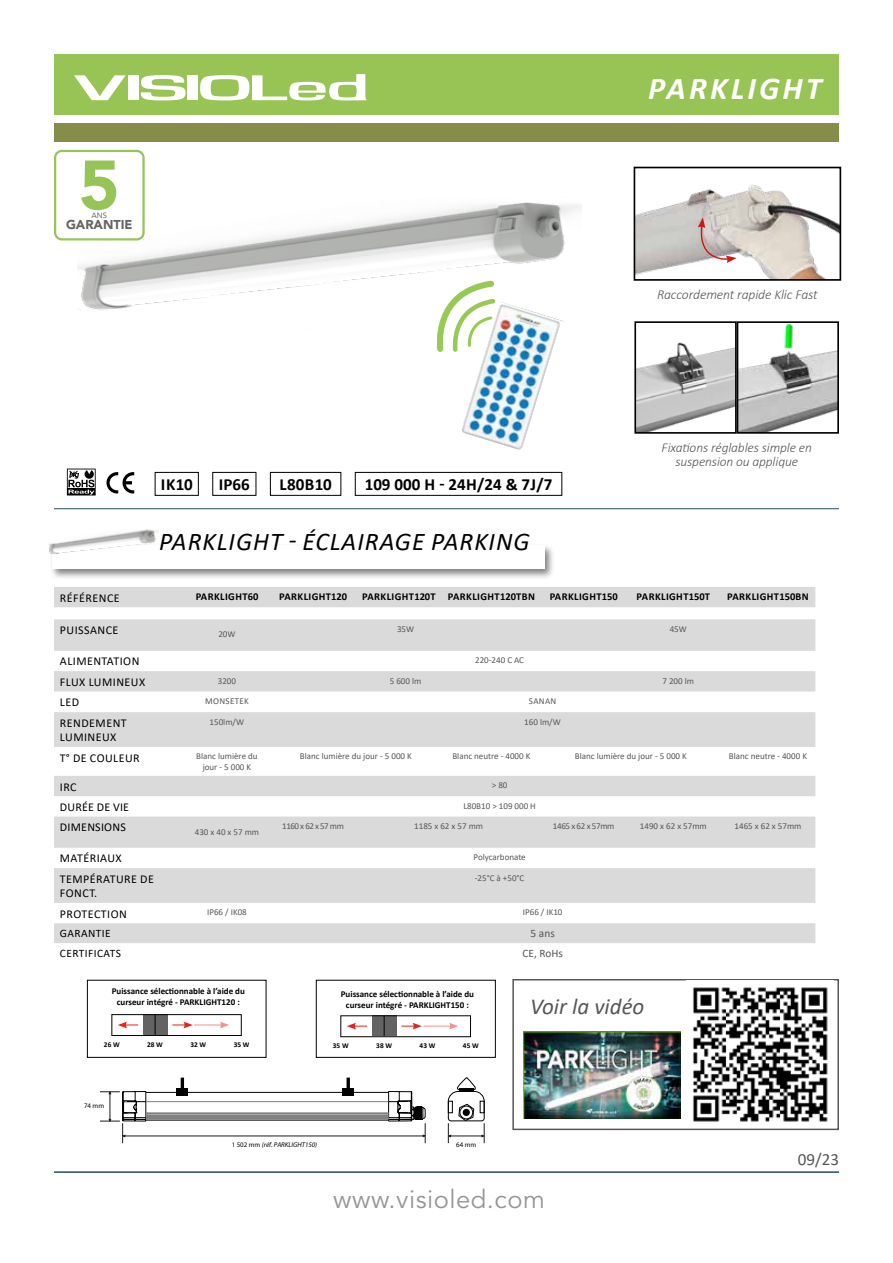
<style>
.page{position:relative;width:893px;height:1263px;background:#fff}
.page>*{position:absolute;margin:0;border:0;box-sizing:border-box;transform-origin:0 0}
.t1{font:900 69px "Avenir LT Std";color:#96c456}
.t2{font:italic 700 31.95px "Calibri";letter-spacing:.095em;color:#fff}
.t3{font:25.65px "Avenir LT Std";letter-spacing:.02em;color:#979697}
.t4{font:italic 25.5px "Calibri";letter-spacing:.04em;color:#000}
.t5{font:italic 22.95px "Calibri";color:#575756}
.t6{font:700 17.1px "Calibri";color:#000}
.t7{font:17.1px "Calibri";color:#575756}
.t8{font:700 16.95px "Calibri";color:#000}
.t9{font:italic 300 13.65px "Calibri";letter-spacing:-.01em;color:#575756}
.t10{font:italic 300 13.5px/13.5px "Calibri";letter-spacing:-.01em;color:#575756;text-align:center}
.t11{font:900 12.75px "Avenir LT Std";color:#656564}
.t12{font:12px/14.4px "Calibri";letter-spacing:.04em;color:#000}
.t13{font:12px "Calibri";letter-spacing:.02em;color:#000}
.t14{font:11.4px "Calibri";letter-spacing:.04em;color:#000}
.t15{font:11.4px "Calibri";color:#575756}
.t16{font:700 10.5px "Calibri";letter-spacing:.04em;color:#000}
.t17{font:9px/10.8px "Calibri";color:#575756;text-align:center}
.t18{font:700 9px/10.8px "Calibri";color:#000;text-align:center}
.t19{font:9px "Calibri";letter-spacing:-.05em;color:#575756}
.t20{font:9px "Calibri";letter-spacing:-.04em;color:#575756}
.t21{font:9px "Calibri";letter-spacing:.04em;color:#575756}
.t22{font:7.65px "Avenir LT Std";color:#656564}
.t23{font:700 7.35px "Calibri";color:#000}
.t24{font:italic 6.9px "Myriad Pro";color:#030304}
.t25{font:6.9px "Myriad Pro";color:#030304}
.s1{font-style:normal}
</style>
<div class="page">
<hr style="left:54px;top:508px;width:785px;height:1px;background:#224d61">
<div style="left:50px;top:543px;width:505px;height:37px;background:#000;opacity:.5"></div>
<div style="left:52px;top:546px;width:492px;height:23px;background:#fff"></div>
<svg style="left:54px;top:587px;width:761px;height:356px;fill:#dadada"></svg>
<div style="left:172px;top:625px;width:110px;height:20px;background:#dadada"></div>
<div style="left:172px;top:822px;width:110px;height:20px;background:#dadada"></div>
<svg style="left:67px;top:469px;width:29px;height:26px"></svg>
<svg style="left:106px;top:472px;width:28px;height:21px"></svg>
<div style="left:155px;top:472px;width:44px;height:24px;border:1px solid #000"></div>
<div style="left:212px;top:472px;width:44px;height:24px;border:1px solid #000"></div>
<div style="left:270px;top:472px;width:71px;height:24px;border:1px solid #000"></div>
<div style="left:355px;top:472px;width:207px;height:24px;border:1px solid #000"></div>
<hr style="left:347px;top:1077px;width:3px;height:15px;background:#010203">
<hr style="left:181px;top:1077px;width:3px;height:15px;background:#010203">
<div style="left:177px;top:1088px;width:11px;height:7px;background:#010203"></div>
<div style="left:343px;top:1088px;width:11px;height:7px;background:#010203"></div>
<svg style="left:100px;top:1091px;width:326px;height:52px"></svg>
<svg style="left:448px;top:1077px;width:37px;height:67px"></svg>
<img style="left:49px;top:529px;width:110px;height:28px">
<img style="left:637px;top:184px;width:201px;height:94px">
<div style="left:634px;top:167px;width:207px;height:114px;border:2px solid #000"></div>
<img style="left:78px;top:202px;width:504px;height:150px">
<svg style="left:697px;top:217px;width:40px;height:46px;background:#cbbab7"></svg>
<div style="left:54px;top:54px;width:785px;height:60px;background:#97c454"></div>
<div style="left:54px;top:123px;width:785px;height:19px;background:#868d48"></div>
<div style="left:128px;top:75px;width:11px;height:25px;background:#fff"></div>
<svg style="left:141px;top:75px;width:45px;height:25px"></svg>
<div style="left:187px;top:75px;width:11px;height:25px;background:#fff"></div>
<svg style="left:200px;top:74px;width:167px;height:26px"></svg>
<svg style="left:74px;top:75px;width:52px;height:25px"></svg>
<hr style="left:54px;top:1171px;width:785px;height:2px;background:#224d61">
<img style="left:459px;top:301px;width:105px;height:149px">
<div style="left:54px;top:150px;width:91px;height:90px;border:2px solid #96c456;border-radius:7px"></div>
<img style="left:637px;top:324px;width:199px;height:107px">
<div style="left:634px;top:321px;width:103px;height:113px;border:2px solid #000"></div>
<div style="left:737px;top:321px;width:102px;height:113px;border:2px solid #000"></div>
<div style="left:143px;top:1014px;width:25px;height:21px;background:#646363"></div>
<svg style="left:155px;top:1016px;width:1px;height:18px"></svg>
<div style="left:112px;top:1014px;width:130px;height:22px;border:1px solid #020203"></div>
<svg style="left:118px;top:1021px;width:20px;height:7px"></svg>
<svg style="left:172px;top:1021px;width:57px;height:7px"></svg>
<div style="left:87px;top:980px;width:179px;height:78px;border:1px solid #000"></div>
<div style="left:316px;top:980px;width:180px;height:78px;border:1px solid #000"></div>
<div style="left:372px;top:1015px;width:25px;height:21px;background:#646363"></div>
<svg style="left:384px;top:1017px;width:1px;height:18px"></svg>
<div style="left:340px;top:1015px;width:131px;height:22px;border:1px solid #020203"></div>
<svg style="left:347px;top:1023px;width:20px;height:6px"></svg>
<svg style="left:401px;top:1023px;width:57px;height:6px"></svg>
<div style="left:512px;top:979px;width:327px;height:151px;border:2px solid #575756"></div>
<img style="left:686px;top:980px;width:148px;height:148px">
<img style="left:523px;top:1031px;width:158px;height:87px">
<h1 class="t1" style="left:79px;top:144px;width:42px">5</h1>
<p class="t22" style="left:92px;top:211px;width:17px">ANS</p>
<h3 class="t11" style="left:66px;top:217px;width:68px">GARANTIE</h3>
<h3 class="t8" style="left:151px;top:471px;width:32px">IP66</h3>
<h3 class="t8" style="left:204px;top:471px;width:42px">850°C</h3>
<h3 class="t8" style="left:350px;top:471px;width:32px">IK10</h3>
<h3 class="t8" style="left:407px;top:471px;width:87px">Class C5-M<sup>**</sup></h3>
<h3 class="t6" style="left:161px;top:472px;width:34px">IK10</h3>
<h3 class="t6" style="left:219px;top:472px;width:32px">IP66</h3>
<h3 class="t6" style="left:280px;top:472px;width:54px">L80B10<sup>F</sup></h3>
<h3 class="t6" style="left:365px;top:472px;width:189px">109 000 H - 24H/24 &amp; 7J/7</h3>
<h3 class="t4" style="left:159px;top:524px;width:372px">PARKLIGHT - ÉCLAIRAGE PARKING</h3>
<h2 class="t2" style="left:648px;top:66px;width:175px">PARKLIGHT</h2>
<h3 class="t9" style="left:657px;top:286px;width:162px">Raccordement rapide Klic Fast</h3>
<h3 class="t10" style="left:662px;top:441px;width:152px">Fixations réglables simple en suspension ou applique</h3>
<h3 class="t12" style="left:60px;top:590px;width:61px">RÉFÉRENCE</h3>
<p class="t16" style="left:196px;top:589px;width:64px">PARKLIGHT60</p>
<p class="t16" style="left:279px;top:589px;width:70px">PARKLIGHT120</p>
<p class="t16" style="left:362px;top:589px;width:174px">PARKLIGHT120T PARKLIGHT120TBN</p>
<p class="t16" style="left:550px;top:589px;width:70px">PARKLIGHT150</p>
<p class="t16" style="left:637px;top:589px;width:75px">PARKLIGHT150T</p>
<p class="t16" style="left:727px;top:589px;width:83px">PARKLIGHT150BN</p>
<h3 class="t12" style="left:60px;top:622px;width:60px">PUISSANCE</h3>
<p class="t17" style="left:218px;top:629px;width:19px">20W</p>
<p class="t17" style="left:397px;top:623px;width:19px">35W</p>
<p class="t17" style="left:670px;top:623px;width:19px">45W</p>
<h3 class="t12" style="left:60px;top:654px;width:81px">ALIMENTATION</h3>
<p class="t17" style="left:475px;top:655px;width:50px">220-240 C AC</p>
<h3 class="t12" style="left:60px;top:674px;width:87px">FLUX LUMINEUX</h3>
<p class="t17" style="left:218px;top:675px;width:20px">3200</p>
<p class="t17" style="left:390px;top:675px;width:33px">5 600 lm</p>
<p class="t17" style="left:662px;top:675px;width:33px">7 200 lm</p>
<h3 class="t12" style="left:60px;top:695px;width:21px">LED</h3>
<p class="t21" style="left:205px;top:695px;width:45px">MONSETEK</p>
<p class="t17" style="left:529px;top:695px;width:29px">SANAN</p>
<h3 class="t12" style="left:60px;top:715px;width:68px">RENDEMENT<br>LUMINEUX</h3>
<p class="t17" style="left:210px;top:716px;width:36px">150lm/W</p>
<p class="t17" style="left:524px;top:716px;width:38px">160 lm/W</p>
<h3 class="t12" style="left:60px;top:750px;width:81px">T° DE COULEUR</h3>
<p class="t17" style="left:196px;top:751px;width:63px">Blanc lumière du jour - 5 000 K</p>
<p class="t17" style="left:300px;top:751px;width:113px">Blanc lumière du jour - 5 000 K</p>
<p class="t17" style="left:452px;top:751px;width:80px">Blanc neutre - 4000 K</p>
<p class="t17" style="left:575px;top:751px;width:113px">Blanc lumière du jour - 5 000 K</p>
<p class="t17" style="left:729px;top:751px;width:80px">Blanc neutre - 4000 K</p>
<h3 class="t12" style="left:60px;top:779px;width:18px">IRC</h3>
<p class="t17" style="left:492px;top:780px;width:17px">&gt; 80</p>
<h3 class="t13" style="left:60px;top:798px;width:71px">DURÉE DE VIE</h3>
<p class="t17" style="left:463px;top:800px;width:74px">L80B10 &gt; 109 000 H</p>
<h3 class="t13" style="left:60px;top:819px;width:68px">DIMENSIONS</h3>
<p class="t17" style="left:195px;top:826px;width:66px">430 x 40 x 57 mm</p>
<p class="t19" style="left:282px;top:820px;width:63px">1160 x 62 x 57 mm</p>
<p class="t17" style="left:414px;top:820px;width:70px">1185 x 62 x 57 mm</p>
<p class="t20" style="left:553px;top:820px;width:63px">1465 x 62 x 57mm</p>
<p class="t17" style="left:640px;top:820px;width:68px">1490 x 62 x 57mm</p>
<p class="t17" style="left:735px;top:820px;width:68px">1465 x 62 x 57mm</p>
<h3 class="t12" style="left:60px;top:851px;width:63px">MATÉRIAUX</h3>
<p class="t17" style="left:473px;top:851px;width:54px">Polycarbonate</p>
<h3 class="t12" style="left:60px;top:871px;width:96px">TEMPÉRATURE DE<br>FONCT.</h3>
<p class="t17" style="left:475px;top:872px;width:51px">-25°C à +50°C</p>
<h3 class="t12" style="left:60px;top:906px;width:69px">PROTECTION</h3>
<p class="t17" style="left:207px;top:907px;width:41px">IP66 / IK08</p>
<p class="t17" style="left:523px;top:907px;width:41px">IP66 / IK10</p>
<p class="t14" style="left:60px;top:926px;width:52px">GARANTIE</p>
<p class="t15" style="left:531px;top:926px;width:26px">5 ans</p>
<p class="t14" style="left:60px;top:946px;width:62px">CERTIFICATS</p>
<p class="t15" style="left:522px;top:946px;width:42px">CE, RoHs</p>
<p class="t18" style="left:112px;top:986px;width:135px">Puissance sélectionnable à l’aide du curseur intégré - PARKLIGHT120 :</p>
<p class="t23" style="left:104px;top:1039px;width:17px">26 W</p>
<p class="t23" style="left:147px;top:1039px;width:17px">28 W</p>
<p class="t23" style="left:190px;top:1039px;width:17px">32 W</p>
<p class="t23" style="left:234px;top:1039px;width:17px">35 W</p>
<p class="t25" style="left:84px;top:1101px;width:22px">74 mm</p>
<p class="t18" style="left:341px;top:989px;width:135px">Puissance sélectionnable à l’aide du curseur intégré - PARKLIGHT150 :</p>
<h3 class="t5" style="left:530px;top:990px;width:116px">Voir la vidéo</h3>
<p class="t23" style="left:333px;top:1041px;width:17px">35 W</p>
<p class="t23" style="left:376px;top:1041px;width:17px">38 W</p>
<p class="t23" style="left:420px;top:1041px;width:17px">43 W</p>
<p class="t23" style="left:463px;top:1041px;width:17px">45 W</p>
<p class="t24" style="left:232px;top:1140px;width:87px"><span class="s1">1 502 mm</span> (réf. PARKLIGHT150)</p>
<p class="t25" style="left:456px;top:1140px;width:22px">64 mm</p>
<h3 class="t3" style="left:333px;top:1184px;width:213px">www.visioled.com</h3>
<h3 class="t7" style="left:798px;top:1148px;width:43px">09/23</h3>
</div>
